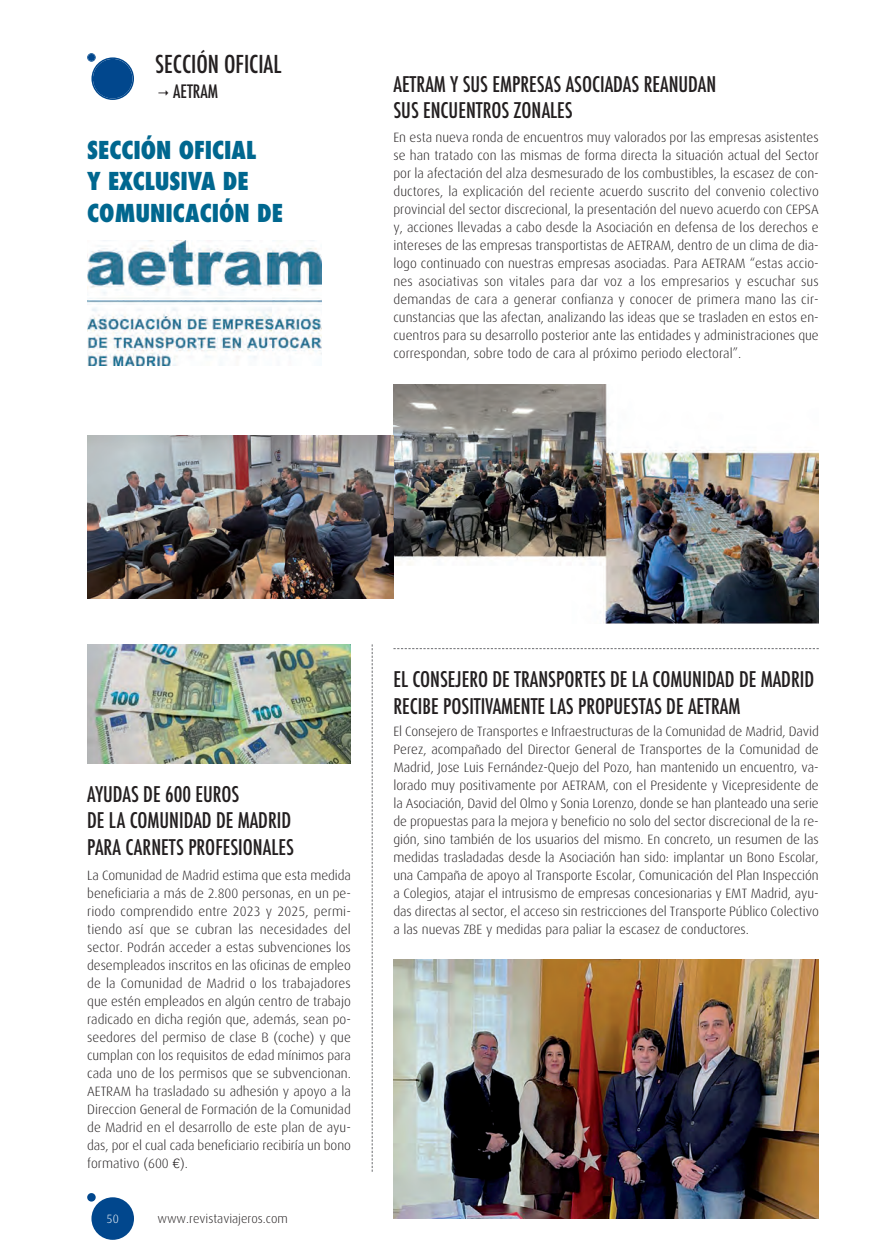
<style>
.page{position:relative;width:889px;height:1259px;background:#fff}
.page>*{position:absolute;margin:0;border:0;box-sizing:border-box;transform-origin:0 0}
.t1{font:800 condensed 24px/31.5px "Futura";color:#00678f}
.t2{font:500 condensed 24px "Futura";color:#231f20}
.t3{font:500 condensed 21px/26.2px "Futura";color:#231f20}
.t4{font:500 condensed 18px "Futura";color:#231f20}
.t5{font:300 13.5px/18px "Dax";letter-spacing:-.005em;color:#231f20;text-align:justify}
.t6{font:300 12.75px "Dax";color:#231f20}
.t7{font:300 12px "Dax";color:#fff}
.s1{font-family:"Helvetica"}
</style>
<div class="page">
<svg style="left:91px;top:57px;width:43px;height:43px"></svg>
<div style="left:88px;top:54px;width:7px;height:7px;background:#01478d;border-radius:50%"></div>
<div style="left:87px;top:53px;width:9px;height:9px;border:2px solid #01478d;border-radius:50%"></div>
<div style="left:91px;top:1197px;width:43px;height:42px;background:#01478d;border-radius:50%"></div>
<div style="left:87px;top:1193px;width:9px;height:8px;background:#01478d;border-radius:50%"></div>
<img style="left:87px;top:240px;width:234px;height:125px">
<img style="left:393px;top:385px;width:426px;height:238px">
<img style="left:393px;top:959px;width:426px;height:259px">
<img style="left:87px;top:644px;width:264px;height:119px">
<img style="left:87px;top:435px;width:306px;height:163px">
<svg style="left:372px;top:644px;width:1px;height:527px"></svg>
<svg style="left:393px;top:648px;width:426px;height:1px"></svg>
<h1 class="t2" style="left:155px;top:49px;width:128px">SECCIÓN OFICIAL</h1>
<h3 class="t4" style="left:173px;top:80px;width:46px">AETRAM</h3>
<h1 class="t1" style="left:87px;top:134px;width:197px">SECCIÓN OFICIAL<br>Y EXCLUSIVA DE<br>COMUNICACIÓN DE</h1>
<h2 class="t3" style="left:393px;top:71px;width:324px">AETRAM Y SUS EMPRESAS ASOCIADAS REANUDAN<br>SUS ENCUENTROS ZONALES</h2>
<p class="t5" style="left:393px;top:129px;width:427px">En esta nueva ronda de encuentros muy valorados por las empresas asistentes se han tratado con las mismas de forma directa la situación actual del Sector por la afectación del alza desmesurado de los combustibles, la escasez de con&shy;ductores, la explicación del reciente acuerdo suscrito del convenio colectivo provincial del sector discrecional, la presentación del nuevo acuerdo con CEPSA y, acciones llevadas a cabo desde la Asociación en defensa de los derechos e intereses de las empresas transportistas de AETRAM, dentro de un clima de dia&shy;logo continuado con nuestras empresas asociadas. Para AETRAM “estas accio&shy;nes asociativas son vitales para dar voz a los empresarios y escuchar sus demandas de cara a generar confianza y conocer de primera mano las cir&shy;cunstancias que las afectan, analizando las ideas que se trasladen en estos en&shy;cuentros para su desarrollo posterior ante las entidades y administraciones que correspondan, sobre todo de cara al próximo periodo electoral”.</p>
<h2 class="t3" style="left:87px;top:781px;width:208px">AYUDAS DE 600 EUROS<br>DE LA COMUNIDAD DE MADRID<br>PARA CARNETS PROFESIONALES</h2>
<p class="t5" style="left:87px;top:867px;width:265px">La Comunidad de Madrid estima que esta medida beneficiaria a más de 2.800 personas, en un pe&shy;riodo comprendido entre 2023 y 2025, permi&shy;tiendo así que se cubran las necesidades del sector. Podrán acceder a estas subvenciones los desempleados inscritos en las oficinas de empleo de la Comunidad de Madrid o los trabajadores que estén empleados en algún centro de trabajo radicado en dicha región que, además, sean po&shy;seedores del permiso de clase B (coche) y que cumplan con los requisitos de edad mínimos para cada uno de los permisos que se subvencionan.<br>AETRAM ha trasladado su adhesión y apoyo a la Direccion General de Formación de la Comunidad de Madrid en el desarrollo de este plan de ayu&shy;das, por el cual cada beneficiario recibiría un bono formativo (600 <span class="s1">€</span>).</p>
<p class="t7" style="left:107px;top:1213px;width:14px">50</p>
<p class="t6" style="left:157px;top:1212px;width:132px">www.revistaviajeros.com</p>
<h2 class="t3" style="left:393px;top:666px;width:422px">EL CONSEJERO DE TRANSPORTES DE LA COMUNIDAD DE MADRID<br>RECIBE POSITIVAMENTE LAS PROPUESTAS DE AETRAM</h2>
<p class="t5" style="left:393px;top:723px;width:427px">El Consejero de Transportes e Infraestructuras de la Comunidad de Madrid, David Perez, acompañado del Director General de Transportes de la Comunidad de Madrid, Jose Luis Fernández-Quejo del Pozo, han mantenido un encuentro, va&shy;lorado muy positivamente por AETRAM, con el Presidente y Vicepresidente de la Asociación, David del Olmo y Sonia Lorenzo, donde se han planteado una serie de propuestas para la mejora y beneficio no solo del sector discrecional de la re&shy;gión, sino también de los usuarios del mismo. En concreto, un resumen de las medidas trasladadas desde la Asociación han sido: implantar un Bono Escolar, una Campaña de apoyo al Transporte Escolar, Comunicación del Plan Inspección a Colegios, atajar el intrusismo de empresas concesionarias y EMT Madrid, ayu&shy;das directas al sector, el acceso sin restricciones del Transporte Público Colectivo a las nuevas ZBE y medidas para paliar la escasez de conductores.</p>
</div>
